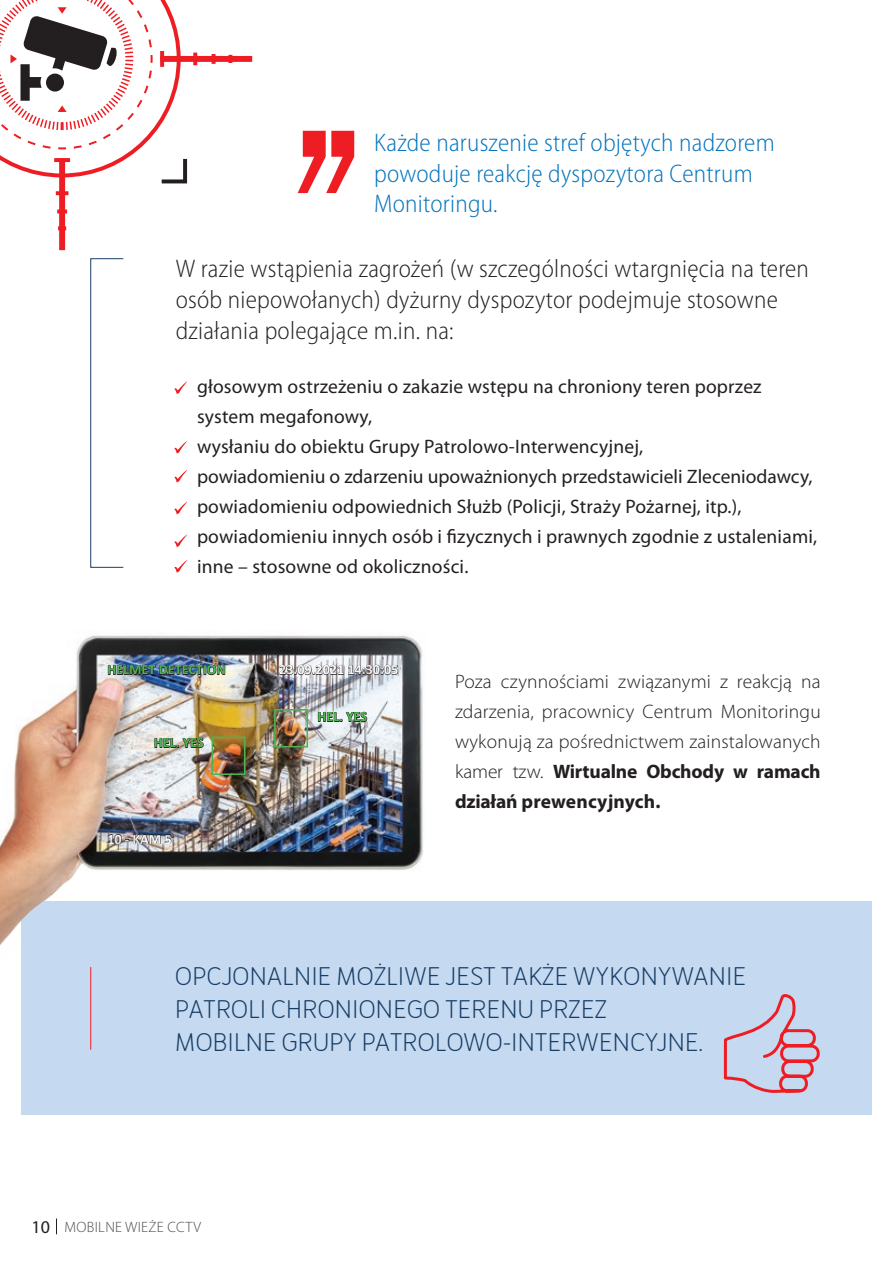
<style>
.page{position:relative;width:893px;height:1263px;background:#fff}
.page>*{position:absolute;margin:0;border:0;box-sizing:border-box;transform-origin:0 0}
.t1{font:300 semi-condensed 25.5px/30.6px "Myriad Pro";letter-spacing:.01em;color:#231f20}
.t2{font:25.5px/33px "Merlo";letter-spacing:-.01em;color:#183d67}
.t3{font:300 semi-condensed 25.5px/30.6px "Myriad Pro";letter-spacing:.01em;color:#0072bc}
.t4{font:19.5px/30px "Myriad Pro";letter-spacing:.01em;color:#231f20}
.t5{font:300 19.5px/30.2px "Myriad Pro";letter-spacing:.01em;color:#231f20;text-align:justify}
.t6{font:300 15px "Myriad Pro";letter-spacing:.02em;color:#4b4c4d}
.t7{font:700 14.25px "Calibri";color:#4db450}
.t8{font:700 14.25px "Calibri";color:#fff}
.t9{font:700 14.1px "Calibri";color:#fff}
.s1{font-weight:700}
.s2{font-weight:400;font-size:18px;color:#231f20}
</style>
<div class="page">
<svg style="left:56px;top:1218px;width:1px;height:16px"></svg>
<svg style="left:298px;top:131px;width:56px;height:62px"></svg>
<svg style="left:174px;top:381px;width:13px;height:13px"></svg>
<svg style="left:174px;top:441px;width:13px;height:13px"></svg>
<svg style="left:174px;top:470px;width:13px;height:12px"></svg>
<svg style="left:174px;top:502px;width:13px;height:12px"></svg>
<svg style="left:174px;top:560px;width:13px;height:13px"></svg>
<svg style="left:174px;top:534px;width:13px;height:13px"></svg>
<div style="left:90px;top:258px;width:34px;height:310px;border:1px solid #183d67"></div>
<div style="left:160px;top:56px;width:92px;height:6px;background:#ee1d23"></div>
<hr style="left:193px;top:53px;width:4px;height:12px;background:#ee1d23">
<svg style="left:212px;top:54px;width:4px;height:10px"></svg>
<div style="left:59px;top:158px;width:6px;height:92px;background:#ee1d23"></div>
<hr style="left:56px;top:191px;width:12px;height:4px;background:#ee1d23">
<svg style="left:57px;top:209px;width:10px;height:4px"></svg>
<svg style="left:0;top:0;width:189px;height:185px"></svg>
<div style="left:21px;top:901px;width:851px;height:214px;background:#c5daf0"></div>
<hr style="left:90px;top:967px;width:1px;height:83px;background:#ee1d23">
<svg style="left:723px;top:994px;width:97px;height:99px"></svg>
<img style="left:0;top:635px;width:423px;height:310px">
<img style="left:108px;top:662px;width:118px;height:14px">
<svg style="left:154px;top:735px;width:50px;height:13px"></svg>
<svg style="left:318px;top:709px;width:50px;height:13px"></svg>
<svg style="left:279px;top:663px;width:120px;height:12px"></svg>
<div style="left:274px;top:709px;width:34px;height:38px;border:2px solid #4db450"></div>
<div style="left:212px;top:736px;width:34px;height:39px;border:2px solid #4db450"></div>
<svg style="left:108px;top:830px;width:64px;height:15px"></svg>
<h1 class="t3" style="left:374px;top:128px;width:402px">Każde naruszenie stref objętych nadzorem powoduje reakcję dyspozytora Centrum<br>Monitoringu.</h1>
<h1 class="t1" style="left:176px;top:254px;width:635px">W razie wstąpienia zagrożeń (w szczególności wtargnięcia na teren osób niepowołanych) dyżurny dyspozytor podejmuje stosowne działania polegające m.in. na:</h1>
<p class="t4" style="left:197px;top:371px;width:622px">głosowym ostrzeżeniu o zakazie wstępu na chroniony teren poprzez system megafonowy,<br>wysłaniu do obiektu Grupy Patrolowo-Interwencyjnej,<br>powiadomieniu o zdarzeniu upoważnionych przedstawicieli Zleceniodawcy, powiadomieniu odpowiednich Służb (Policji, Straży Pożarnej, itp.), powiadomieniu innych osób i fizycznych i prawnych zgodnie z ustaleniami, inne – stosowne od okoliczności.</p>
<p class="t7" style="left:107px;top:661px;width:120px">HELMET DETECTION</p>
<p class="t7" style="left:154px;top:734px;width:51px">HEL. YES</p>
<p class="t9" style="left:107px;top:830px;width:66px">10 - KAM 5</p>
<p class="t8" style="left:279px;top:661px;width:121px">23.09.2021 14:30:05</p>
<p class="t7" style="left:317px;top:708px;width:51px">HEL. YES</p>
<p class="t5" style="left:455px;top:666px;width:367px">Poza czynnościami związanymi z reakcją na zdarzenia, pracownicy Centrum Monitoringu wykonują za pośrednictwem zainstalowanych kamer tzw. <span class="s1">Wirtualne Obchody w ramach działań prewencyjnych.</span></p>
<h1 class="t2" style="left:175px;top:960px;width:573px">OPCJONALNIE MOŻLIWE JEST TAKŻE WYKONYWANIE<br>PATROLI CHRONIONEGO TERENU PRZEZ<br>MOBILNE GRUPY PATROLOWO-INTERWENCYJNE.</h1>
<p class="t6" style="left:31px;top:1218px;width:171px"><span class="s2">10</span> MOBILNE WIEŻE CCTV</p>
</div>
